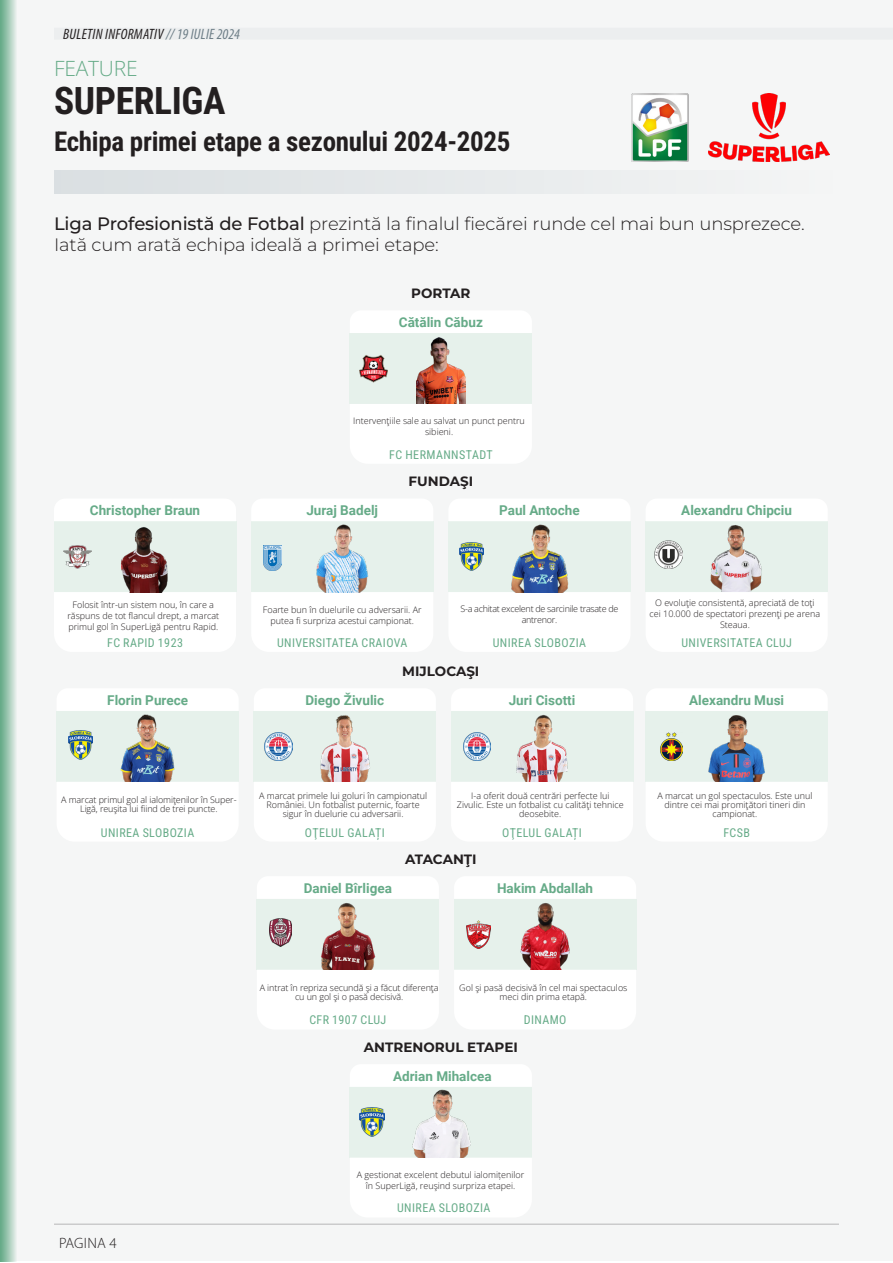
<style>
.page{position:relative;width:893px;height:1263px;background:#fff}
.page>*{position:absolute;margin:0;border:0;box-sizing:border-box;transform-origin:0 0}
.t1{font:700 37.5px "Roboto Condensed";letter-spacing:-.01em;color:#231f20}
.t2{font:700 27px "Roboto Condensed";letter-spacing:-.01em;color:#231f20}
.t3{font:300 21px "Open Sans";letter-spacing:-.01em;color:#66ab88}
.t4{font:300 18px "Montserrat";letter-spacing:-.005em;color:#231f20}
.t5{font:italic condensed 15px "Myriad Pro";letter-spacing:.02em;color:#231f20}
.t6{font:300 15px "Myriad Pro";letter-spacing:.02em;color:#231f20}
.t7{font:700 13.5px "Roboto";color:#66ab88}
.t8{font:700 13.5px "Montserrat";color:#231f20}
.t9{font:12px "Roboto Condensed";letter-spacing:.035em;color:#66ab88}
.t10{font:300 9px/9px "Open Sans";color:#231f20;text-align:center}
.t11{font:300 9px/10.8px "Open Sans";letter-spacing:-.03em;color:#231f20;text-align:center}
.s1{color:#6c7d86}
.s2{font-weight:500}
</style>
<div class="page">
<div style="left:0;top:0;width:893px;height:1261px;background:#f5f6f6"></div>
<hr style="left:54px;top:1224px;width:785px;height:1px;background:#231f20">
<div style="left:54px;top:171px;width:785px;height:23px;background:linear-gradient(to right,#d9dfe1,#f4f5f5)"></div>
<img style="left:631px;top:94px;width:58px;height:67px">
<img style="left:708px;top:94px;width:122px;height:67px">
<div style="left:350px;top:333px;width:182px;height:71px;background:#e6f1eb"></div>
<div style="left:54px;top:522px;width:182px;height:71px;background:#e6f1eb"></div>
<div style="left:251px;top:521px;width:182px;height:72px;background:#e6f1eb"></div>
<div style="left:57px;top:711px;width:182px;height:71px;background:#e6f1eb"></div>
<div style="left:257px;top:899px;width:182px;height:70px;background:#e6f1eb"></div>
<div style="left:350px;top:1087px;width:182px;height:70px;background:#e6f1eb"></div>
<div style="left:254px;top:711px;width:182px;height:71px;background:#e6f1eb"></div>
<div style="left:454px;top:899px;width:182px;height:70px;background:#e6f1eb"></div>
<div style="left:451px;top:711px;width:182px;height:70px;background:#e6f1eb"></div>
<div style="left:646px;top:711px;width:182px;height:71px;background:#e6f1eb"></div>
<div style="left:448px;top:521px;width:182px;height:72px;background:#e6f1eb"></div>
<div style="left:646px;top:521px;width:182px;height:71px;background:#e6f1eb"></div>
<img style="left:416px;top:336px;width:49px;height:68px">
<img style="left:118px;top:524px;width:55px;height:68px">
<img style="left:315px;top:524px;width:55px;height:68px">
<img style="left:119px;top:714px;width:58px;height:68px">
<img style="left:316px;top:902px;width:63px;height:68px">
<img style="left:412px;top:1090px;width:60px;height:68px">
<img style="left:314px;top:714px;width:62px;height:68px">
<img style="left:518px;top:902px;width:55px;height:68px">
<img style="left:513px;top:714px;width:58px;height:68px">
<img style="left:708px;top:714px;width:57px;height:68px">
<img style="left:510px;top:524px;width:58px;height:68px">
<img style="left:708px;top:524px;width:56px;height:68px">
<img style="left:359px;top:354px;width:28px;height:29px">
<img style="left:64px;top:545px;width:27px;height:23px">
<img style="left:264px;top:545px;width:18px;height:26px">
<img style="left:68px;top:730px;width:24px;height:29px">
<img style="left:269px;top:918px;width:22px;height:29px">
<img style="left:360px;top:1108px;width:24px;height:29px">
<img style="left:264px;top:732px;width:28px;height:28px">
<img style="left:467px;top:920px;width:23px;height:28px">
<img style="left:463px;top:732px;width:28px;height:28px">
<img style="left:660px;top:732px;width:23px;height:29px">
<img style="left:460px;top:542px;width:24px;height:29px">
<img style="left:654px;top:540px;width:28px;height:28px">
<div style="left:54px;top:28px;width:839px;height:12px;background:#eceeef"></div>
<svg style="left:0;top:0;width:16px;height:1262px;background:#a0c9b4"></svg>
<p class="t5" style="left:63px;top:25px;width:178px">BULETIN INFORMATIV <span class="s1">// 19 IULIE 2024</span></p>
<p class="t3" style="left:54px;top:54px;width:85px">FEATURE</p>
<p class="t1" style="left:54px;top:74px;width:173px">SUPERLIGA</p>
<p class="t2" style="left:54px;top:123px;width:458px">Echipa primei etape a sezonului 2024-2025</p>
<p class="t4" style="left:54px;top:211px;width:752px"><span class="s2">Liga Profesionistă de Fotbal</span> prezintă la finalul fiecărei runde cel mai bun unsprezece.</p>
<p class="t4" style="left:54px;top:233px;width:386px">Iată cum arată echipa ideală a primei etape:</p>
<p class="t8" style="left:411px;top:284px;width:61px">PORTAR</p>
<p class="t7" style="left:399px;top:313px;width:86px">Cătălin Căbuz</p>
<p class="t10" style="left:353px;top:415px;width:173px;line-height:10.8px">Intervenţiile sale au salvat un punct pentru sibieni.</p>
<p class="t9" style="left:389px;top:446px;width:105px">FC HERMANNSTADT</p>
<p class="t7" style="left:90px;top:501px;width:112px">Christopher Braun</p>
<p class="t7" style="left:306px;top:501px;width:73px">Juraj Badelj</p>
<p class="t8" style="left:409px;top:472px;width:66px">FUNDAŞI</p>
<p class="t7" style="left:499px;top:501px;width:82px">Paul Antoche</p>
<p class="t7" style="left:681px;top:501px;width:112px">Alexandru Chipciu</p>
<p class="t10" style="left:67px;top:599px;width:153px;line-height:10.8px">Folosit într-un sistem nou, în care a răspuns de tot flancul drept, a marcat primul gol în SuperLigă pentru Rapid.</p>
<p class="t10" style="left:263px;top:604px;width:160px;line-height:10.8px">Foarte bun în duelurile cu adversarii. Ar putea fi surpriza acestui campionat.</p>
<p class="t9" style="left:107px;top:634px;width:77px">FC RAPID 1923</p>
<p class="t9" style="left:277px;top:634px;width:132px">UNIVERSITATEA CRAIOVA</p>
<p class="t11" style="left:460px;top:603px;width:159px">S-a achitat excelent de sarcinile trasate de antrenor.</p>
<p class="t10" style="left:650px;top:597px;width:172px;line-height:10.8px">O evoluţie consistentă, apreciată de toţi cei 10.000 de spectatori prezenţi pe arena<br>Steaua.</p>
<p class="t9" style="left:493px;top:634px;width:95px">UNIREA SLOBOZIA</p>
<p class="t9" style="left:681px;top:634px;width:112px">UNIVERSITATEA CLUJ</p>
<p class="t7" style="left:107px;top:691px;width:82px">Florin Purece</p>
<p class="t7" style="left:305px;top:691px;width:80px">Diego Živulic</p>
<p class="t8" style="left:402px;top:661px;width:79px">MIJLOCAŞI</p>
<p class="t7" style="left:509px;top:691px;width:68px">Juri Cisotti</p>
<p class="t7" style="left:689px;top:691px;width:96px">Alexandru Musi</p>
<p class="t10" style="left:61px;top:795px;width:177px">A marcat primul gol al ialomiţenilor în Super-<br>Ligă, reuşita lui fiind de trei puncte.</p>
<p class="t9" style="left:101px;top:824px;width:95px">UNIREA SLOBOZIA</p>
<p class="t10" style="left:259px;top:791px;width:170px">A marcat primele lui goluri în campionatul<br>României. Un fotbalist puternic, foarte sigur în duelurie cu adversarii.</p>
<p class="t9" style="left:305px;top:824px;width:81px">OŢELUL GALAȚI</p>
<p class="t10" style="left:457px;top:791px;width:168px">I-a oferit două centrări perfecte lui<br>Zivulic. Este un fotbalist cu calităţi tehnice deosebite.</p>
<p class="t10" style="left:657px;top:791px;width:157px">A marcat un gol spectaculos. Este unul dintre cei mai promiţători tineri din campionat.</p>
<p class="t9" style="left:502px;top:824px;width:81px">OŢELUL GALAȚI</p>
<p class="t9" style="left:723px;top:824px;width:28px">FCSB</p>
<p class="t7" style="left:304px;top:879px;width:90px">Daniel Bîrligea</p>
<p class="t8" style="left:405px;top:850px;width:73px">ATACANŢI</p>
<p class="t7" style="left:497px;top:879px;width:98px">Hakim Abdallah</p>
<p class="t10" style="left:260px;top:983px;width:180px">A intrat în repriza secundă şi a făcut diferenţa cu un gol şi o pasă decisivă.</p>
<p class="t9" style="left:309px;top:1012px;width:79px">CFR 1907 CLUJ</p>
<p class="t10" style="left:459px;top:983px;width:170px">Gol şi pasă decisivă în cel mai spectaculos meci din prima etapă.</p>
<p class="t9" style="left:524px;top:1012px;width:44px">DINAMO</p>
<p class="t8" style="left:364px;top:1037px;width:155px">ANTRENORUL ETAPEI</p>
<p class="t7" style="left:393px;top:1067px;width:100px">Adrian Mihalcea</p>
<p class="t6" style="left:59px;top:1234px;width:59px">PAGINA 4</p>
<p class="t10" style="left:357px;top:1169px;width:169px;line-height:10.8px">A gestionat excelent debutul ialomițenilor în SuperLigă, reuşind surpriza etapei.</p>
<p class="t9" style="left:397px;top:1200px;width:95px">UNIREA SLOBOZIA</p>
</div>
